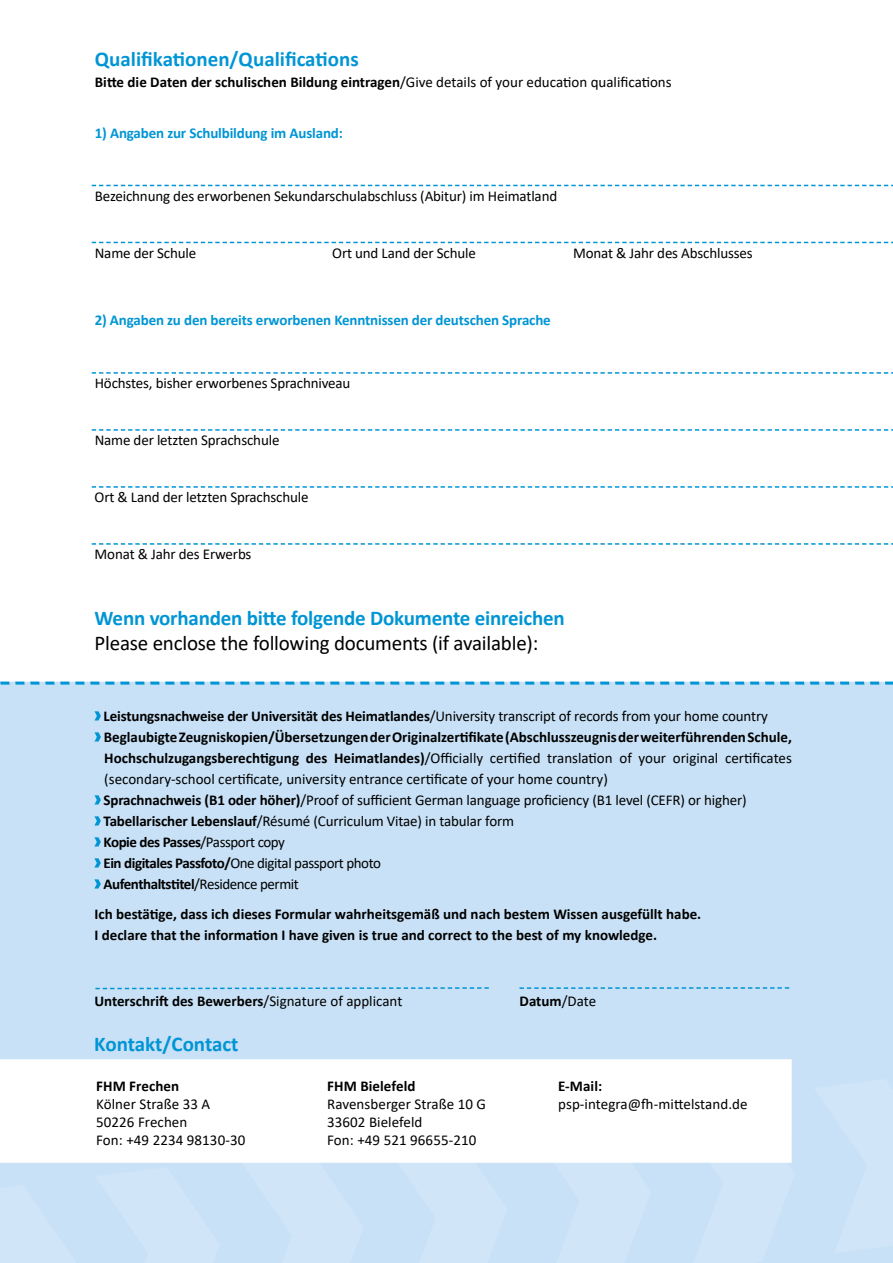
<style>
.page{position:relative;width:893px;height:1263px;background:#fff}
.page>*{position:absolute;margin:0;border:0;box-sizing:border-box;transform-origin:0 0}
.t1{font:700 21px "Calibri";letter-spacing:-.01em;color:#0095d4}
.t2{font:21px "Calibri";letter-spacing:-.01em;color:#000}
.t3{font:15px/21px "Calibri";letter-spacing:-.01em;color:#000}
.t4{font:700 15px/21px "Calibri";color:#000}
.t5{font:700 15px "Calibri";letter-spacing:-.01em;color:#0095d4}
.s1{font-weight:400}
.s2{font-weight:700}
</style>
<div class="page">
<div style="left:0;top:682px;width:893px;height:581px;background:#c8e1f6"></div>
<svg style="left:0;top:682px;width:893px;height:3px"></svg>
<div style="left:0;top:1059px;width:792px;height:104px;background:#fff"></div>
<svg style="left:95px;top:987px;width:394px;height:3px"></svg>
<svg style="left:519px;top:987px;width:270px;height:2px"></svg>
<svg style="left:92px;top:185px;width:801px;height:1px"></svg>
<svg style="left:92px;top:242px;width:801px;height:1px"></svg>
<svg style="left:92px;top:372px;width:801px;height:2px"></svg>
<svg style="left:92px;top:429px;width:801px;height:2px"></svg>
<svg style="left:92px;top:486px;width:801px;height:2px"></svg>
<svg style="left:92px;top:543px;width:801px;height:2px"></svg>
<svg style="left:95px;top:711px;width:6px;height:9px"></svg>
<svg style="left:95px;top:732px;width:6px;height:9px"></svg>
<svg style="left:94px;top:795px;width:7px;height:9px"></svg>
<svg style="left:94px;top:816px;width:7px;height:9px"></svg>
<svg style="left:94px;top:837px;width:7px;height:9px"></svg>
<svg style="left:94px;top:858px;width:7px;height:9px"></svg>
<svg style="left:94px;top:879px;width:7px;height:9px"></svg>
<h1 class="t1" style="left:95px;top:44px;width:265px">Qualifikationen/Qualifications</h1>
<p class="t4" style="left:95px;top:71px;width:578px">Bitte die Daten der schulischen Bildung eintragen<span class="s1">/Give details of your education qualifications</span></p>
<p class="t5" style="left:95px;top:123px;width:250px">1) Angaben zur Schulbildung im Ausland:</p>
<p class="t3" style="left:95px;top:186px;width:464px">Bezeichnung des erworbenen Sekundarschulabschluss (Abitur) im Heimatland</p>
<p class="t3" style="left:95px;top:243px;width:103px">Name der Schule</p>
<p class="t3" style="left:332px;top:243px;width:145px">Ort und Land der Schule</p>
<p class="t3" style="left:573px;top:243px;width:181px">Monat &amp; Jahr des Abschlusses</p>
<p class="t5" style="left:95px;top:309px;width:458px">2) Angaben zu den bereits erworbenen Kenntnissen der deutschen Sprache</p>
<p class="t3" style="left:95px;top:372px;width:257px">Höchstes, bisher erworbenes Sprachniveau</p>
<p class="t3" style="left:95px;top:429px;width:186px">Name der letzten Sprachschule</p>
<p class="t3" style="left:95px;top:486px;width:216px">Ort &amp; Land der letzten Sprachschule</p>
<p class="t3" style="left:95px;top:543px;width:158px">Monat &amp; Jahr des Erwerbs</p>
<h1 class="t1" style="left:95px;top:603px;width:472px">Wenn vorhanden bitte folgende Dokumente einreichen</h1>
<h1 class="t2" style="left:95px;top:628px;width:445px">Please enclose the following documents (if available):</h1>
<p class="t3" style="left:104px;top:705px;width:690px"><span class="s2">Leistungsnachweise der Universität des Heimatlandes</span>/University transcript of records from your home country <span class="s2">Beglaubigte Zeugniskopien/Übersetzungen der Originalzertifikate (Abschlusszeugnis der weiterführenden Schule, Hochschulzugangsberechtigung des Heimatlandes)</span>/Officially certified translation of your original certificates (secondary-school certificate, university entrance certificate of your home country)<br><span class="s2">Sprachnachweis (B1 oder höher)</span>/Proof of sufficient German language proficiency (B1 level (CEFR) or higher)<br><span class="s2">Tabellarischer Lebenslauf</span>/Résumé (Curriculum Vitae) in tabular form<br><span class="s2">Kopie des Passes</span>/Passport copy<br><span class="s2">Ein digitales Passfoto/</span>One digital passport photo<br><span class="s2">Aufenthaltstitel</span>/Residence permit</p>
<p class="t4" style="left:94px;top:903px;width:608px">Ich bestätige, dass ich dieses Formular wahrheitsgemäß und nach bestem Wissen ausgefüllt habe.<br>I declare that the information I have given is true and correct to the best of my knowledge.</p>
<p class="t4" style="left:94px;top:990px;width:310px">Unterschrift des Bewerbers<span class="s1">/Signature of applicant</span></p>
<p class="t4" style="left:520px;top:990px;width:78px">Datum<span class="s1">/Date</span></p>
<h1 class="t1" style="left:94px;top:1029px;width:146px">Kontakt/Contact</h1>
<p class="t4" style="left:96px;top:1075px;width:85px">FHM Frechen</p>
<p class="t3" style="left:96px;top:1094px;width:151px;line-height:18px">Kölner Straße 33 A<br>50226 Frechen<br>Fon: +49 2234 98130-30</p>
<p class="t4" style="left:327px;top:1075px;width:90px">FHM Bielefeld</p>
<p class="t3" style="left:327px;top:1094px;width:160px;line-height:18px">Ravensberger Straße 10 G<br>33602 Bielefeld<br>Fon: +49 521 96655-210</p>
<p class="t4" style="left:558px;top:1075px;width:46px">E-Mail:</p>
<p class="t3" style="left:558px;top:1093px;width:191px">psp-integra@fh-mittelstand.de</p>
</div>
